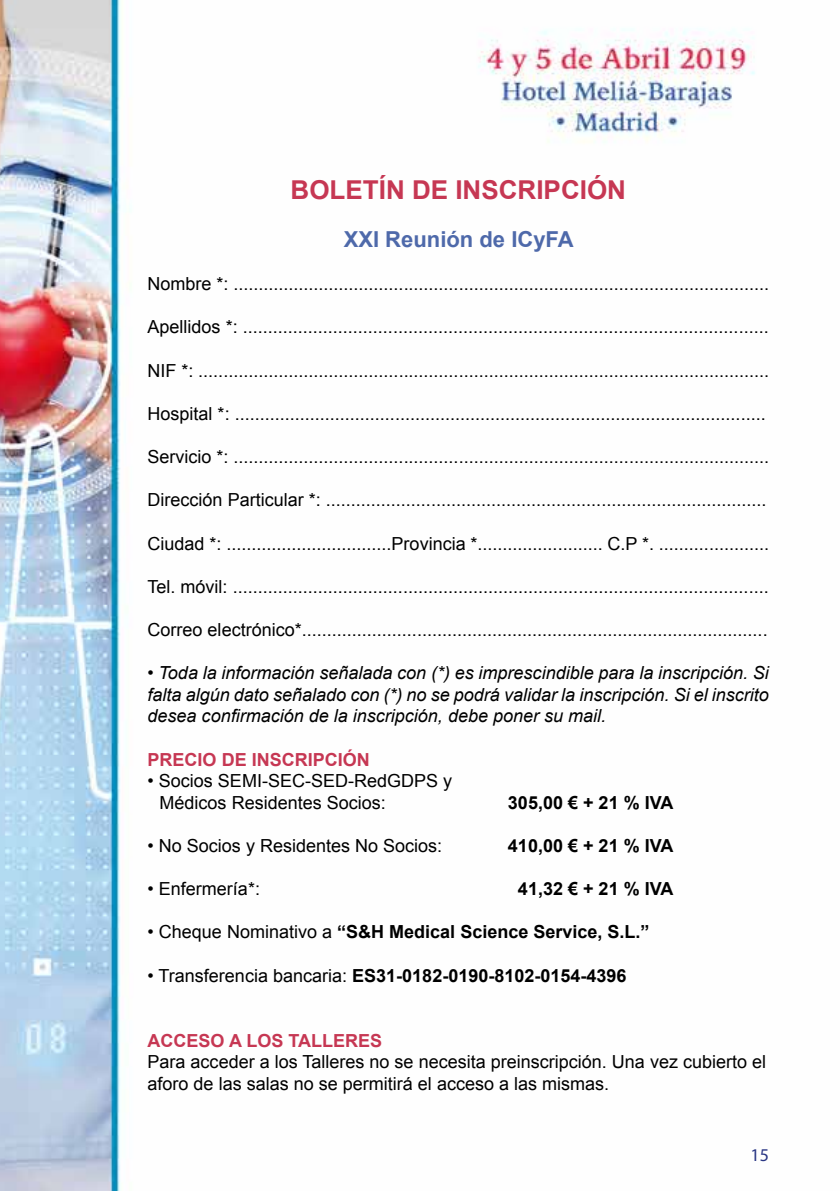
<style>
.page{position:relative;width:840px;height:1191px;background:#fff}
.page>*{position:absolute;margin:0;border:0;box-sizing:border-box;transform-origin:0 0}
.t1{font:700 26px "Arial";color:#c63753}
.t2{font:700 22px "Arial";color:#4e69aa}
.t3{font:18px/21.6px "Arial";color:#000}
.t4{font:italic 18px/21.6px "Arial";color:#000;text-align:justify}
.t5{font:700 18px "Arial";color:#000}
.t6{font:700 18px "Arial";color:#c63753}
.t7{font:18px "Myriad Pro";color:#283583}
.s1{font-weight:400}
</style>
<div class="page">
<img style="left:0;top:0;width:755px;height:1191px">
<h1 class="t1" style="left:290px;top:173px;width:337px">BOLETÍN DE INSCRIPCIÓN</h1>
<p class="t2" style="left:343px;top:225px;width:231px">XXI Reunión de ICyFA</p>
<p class="t3" style="left:147px;top:273px;width:623px">Nombre *: ...........................................................................................................</p>
<p class="t3" style="left:147px;top:316px;width:622px">Apellidos *: .........................................................................................................</p>
<p class="t3" style="left:147px;top:360px;width:623px">NIF *: ..................................................................................................................</p>
<p class="t3" style="left:147px;top:403px;width:619px">Hospital *: ..........................................................................................................</p>
<p class="t3" style="left:147px;top:446px;width:623px">Servicio *: ...........................................................................................................</p>
<p class="t3" style="left:147px;top:489px;width:620px">Dirección Particular *: ........................................................................................</p>
<p class="t3" style="left:147px;top:532px;width:622px">Ciudad *: .................................Provincia *......................... C.P *. ......................</p>
<p class="t3" style="left:147px;top:576px;width:622px">Tel. móvil: ...........................................................................................................</p>
<p class="t3" style="left:147px;top:619px;width:621px">Correo electrónico*.............................................................................................</p>
<p class="t4" style="left:147px;top:662px;width:622px">• Toda la información señalada con (*) es imprescindible para la inscripción. Si falta algún dato señalado con (*) no se podrá validar la inscripción. Si el inscrito desea confirmación de la inscripción, debe poner su mail.</p>
<p class="t6" style="left:147px;top:747px;width:224px">PRECIO DE INSCRIPCIÓN</p>
<p class="t3" style="left:159px;top:770px;width:294px;text-indent:-12px">• Socios SEMI-SEC-SED-RedGDPS y<br>Médicos Residentes Socios:</p>
<p class="t5" style="left:507px;top:790px;width:167px">305,00 € + 21 % IVA</p>
<p class="t3" style="left:147px;top:835px;width:296px">• No Socios y Residentes No Socios:</p>
<p class="t5" style="left:507px;top:834px;width:167px">410,00 € + 21 % IVA</p>
<p class="t3" style="left:147px;top:878px;width:114px">• Enfermería*:</p>
<p class="t5" style="left:517px;top:877px;width:157px">41,32 € + 21 % IVA</p>
<p class="t5" style="left:147px;top:920px;width:503px"><span class="s1">• Cheque Nominativo a</span> “S&amp;H Medical Science Service, S.L.”</p>
<p class="t5" style="left:147px;top:963px;width:480px"><span class="s1">• Transferencia bancaria:</span> ES31-0182-0190-8102-0154-4396</p>
<p class="t6" style="left:147px;top:1028px;width:236px">ACCESO A LOS TALLERES</p>
<p class="t3" style="left:147px;top:1051px;width:619px">Para acceder a los Talleres no se necesita preinscripción. Una vez cubierto el aforo de las salas no se permitirá el acceso a las mismas.</p>
<p class="t7" style="left:750px;top:1143px;width:20px">15</p>
</div>
